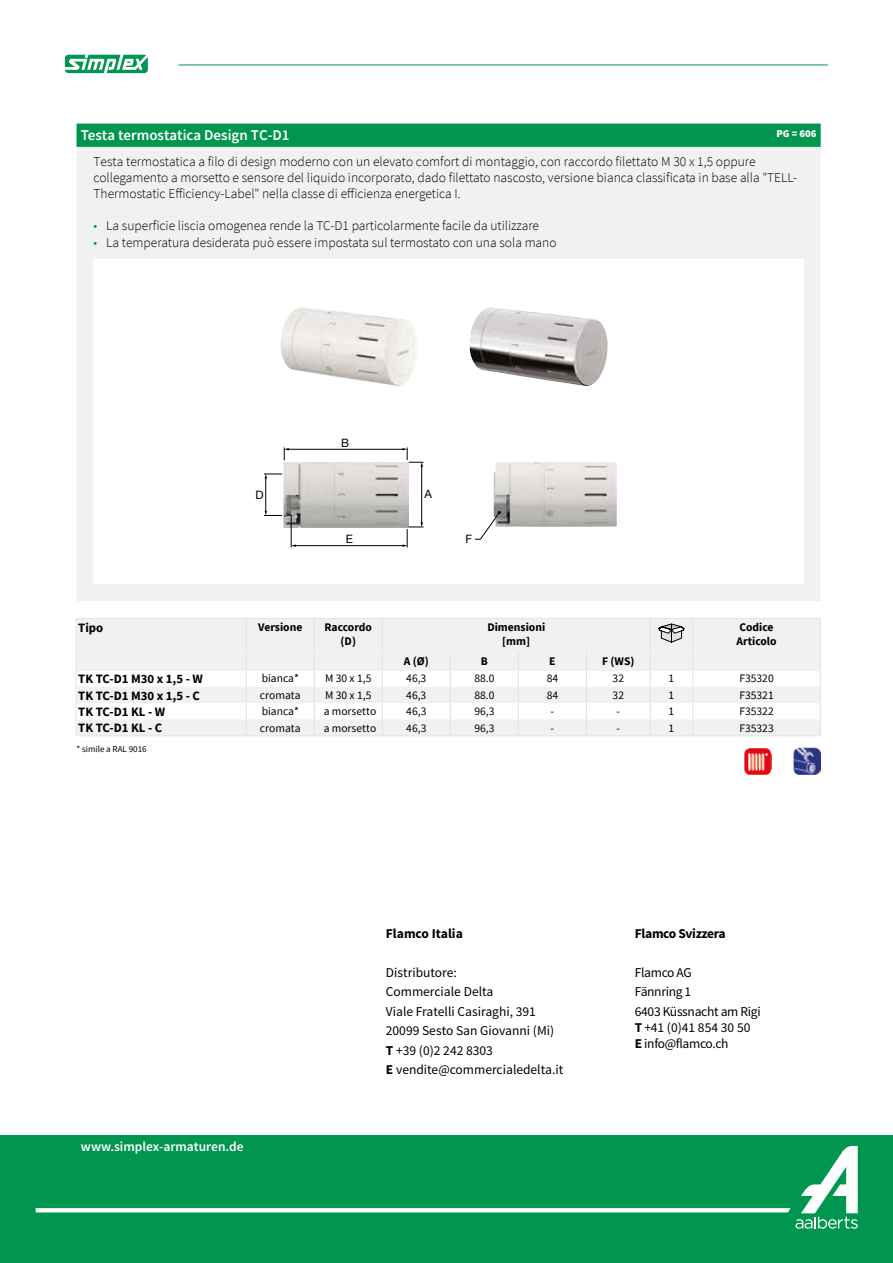
<style>
.page{position:relative;width:893px;height:1263px;background:#fff}
.page>*{position:absolute;margin:0;border:0;box-sizing:border-box;transform-origin:0 0}
.t1{font:600 15px "Source Sans Pro";color:#fff}
.t2{font:300 13.5px/16.2px "Source Sans Pro";color:#000}
.t3{font:13.5px/19.5px "Source Sans Pro";color:#000}
.t4{font:13.5px/19.5px "Source Sans Pro";letter-spacing:-.025em;color:#000}
.t5{font:600 13.5px "Source Sans Pro";color:#fff}
.t6{font:700 13.5px "Source Sans Pro";letter-spacing:-.025em;color:#000}
.t7{font:700 13.5px "Source Sans Pro";color:#000}
.t8{font:700 12.75px "Source Sans Pro";color:#000}
.t9{font:700 11.7px/14px "Source Sans Pro";color:#000;text-align:center}
.t10{font:11.7px "Helvetica Neue LT Com";color:#000}
.t11{font:11.55px "Source Sans Pro";color:#000}
.t12{font:900 10.5px "Source Sans Pro";color:#fff}
.t13{font:9px "Source Sans Pro";color:#000}
.s1{color:#00964f}
.s2{font-weight:700}
</style>
<div class="page">
<div style="left:0;top:1135px;width:893px;height:128px;background:#00964f"></div>
<hr style="left:179px;top:65px;width:649px;height:1px;background:#00964f">
<svg style="left:65px;top:55px;width:83px;height:18px"></svg>
<svg style="left:36px;top:1146px;width:822px;height:83px"></svg>
<div style="left:77px;top:124px;width:744px;height:23px;background:#00964f"></div>
<div style="left:77px;top:147px;width:743px;height:454px;background:#f1f1f1"></div>
<div style="left:94px;top:259px;width:710px;height:325px;background:#fff"></div>
<img style="left:280px;top:307px;width:135px;height:79px">
<img style="left:469px;top:307px;width:139px;height:80px">
<img style="left:284px;top:462px;width:124px;height:66px">
<hr style="left:288px;top:449px;width:115px;height:1px;background:#000">
<hr style="left:295px;top:545px;width:108px;height:1px;background:#000">
<hr style="left:421px;top:466px;width:1px;height:57px;background:#000">
<hr style="left:265px;top:478px;width:1px;height:34px;background:#000">
<svg style="left:284px;top:447px;width:5px;height:13px"></svg>
<hr style="left:291px;top:516px;width:1px;height:31px;background:#000">
<svg style="left:403px;top:447px;width:20px;height:20px"></svg>
<svg style="left:403px;top:522px;width:20px;height:25px"></svg>
<svg style="left:264px;top:474px;width:18px;height:4px"></svg>
<svg style="left:264px;top:511px;width:18px;height:5px"></svg>
<img style="left:494px;top:462px;width:123px;height:65px">
<svg style="left:475px;top:511px;width:26px;height:28px"></svg>
<svg style="left:77px;top:619px;width:743px;height:116px;fill:#f1f1f1"></svg>
<hr style="left:76px;top:618px;width:170px;height:1px;background:#e3e3e3">
<hr style="left:76px;top:619px;width:1px;height:33px;background:#e3e3e3">
<hr style="left:246px;top:618px;width:68px;height:1px;background:#e3e3e3">
<hr style="left:246px;top:619px;width:1px;height:33px;background:#e3e3e3">
<hr style="left:314px;top:618px;width:68px;height:1px;background:#e3e3e3">
<hr style="left:314px;top:619px;width:1px;height:33px;background:#e3e3e3">
<hr style="left:382px;top:618px;width:68px;height:1px;background:#e3e3e3">
<hr style="left:382px;top:619px;width:1px;height:33px;background:#e3e3e3">
<hr style="left:450px;top:618px;width:68px;height:1px;background:#e3e3e3">
<hr style="left:518px;top:618px;width:68px;height:1px;background:#e3e3e3">
<hr style="left:586px;top:618px;width:64px;height:1px;background:#e3e3e3">
<hr style="left:650px;top:618px;width:43px;height:1px;background:#e3e3e3">
<hr style="left:650px;top:619px;width:1px;height:33px;background:#e3e3e3">
<hr style="left:693px;top:618px;width:128px;height:1px;background:#e3e3e3">
<hr style="left:692px;top:619px;width:1px;height:33px;background:#e3e3e3">
<hr style="left:820px;top:619px;width:1px;height:33px;background:#e3e3e3">
<svg style="left:76px;top:652px;width:1px;height:83px"></svg>
<svg style="left:246px;top:652px;width:1px;height:83px"></svg>
<svg style="left:314px;top:652px;width:1px;height:83px"></svg>
<svg style="left:382px;top:652px;width:1px;height:83px"></svg>
<svg style="left:450px;top:652px;width:1px;height:83px"></svg>
<svg style="left:518px;top:652px;width:1px;height:83px"></svg>
<svg style="left:586px;top:652px;width:1px;height:83px"></svg>
<svg style="left:650px;top:652px;width:1px;height:83px"></svg>
<svg style="left:692px;top:652px;width:1px;height:83px"></svg>
<svg style="left:820px;top:652px;width:1px;height:83px"></svg>
<hr style="left:76px;top:735px;width:170px;height:1px;background:#e3e3e3">
<hr style="left:246px;top:735px;width:68px;height:1px;background:#e3e3e3">
<hr style="left:314px;top:735px;width:68px;height:1px;background:#e3e3e3">
<hr style="left:382px;top:735px;width:68px;height:1px;background:#e3e3e3">
<hr style="left:450px;top:735px;width:68px;height:1px;background:#e3e3e3">
<hr style="left:518px;top:735px;width:68px;height:1px;background:#e3e3e3">
<hr style="left:586px;top:735px;width:64px;height:1px;background:#e3e3e3">
<hr style="left:650px;top:735px;width:43px;height:1px;background:#e3e3e3">
<hr style="left:693px;top:735px;width:128px;height:1px;background:#e3e3e3">
<svg style="left:658px;top:623px;width:27px;height:20px"></svg>
<img style="left:745px;top:748px;width:27px;height:27px">
<img style="left:794px;top:748px;width:27px;height:26px">
<p class="t1" style="left:81px;top:125px;width:210px">Testa termostatica Design TC-D1</p>
<p class="t12" style="left:776px;top:126px;width:42px">PG = 606</p>
<p class="t2" style="left:94px;top:153px;width:705px">Testa termostatica a filo di design moderno con un elevato comfort di montaggio, con raccordo filettato M 30 x 1,5 oppure collegamento a morsetto e sensore del liquido incorporato, dado filettato nascosto, versione bianca classificata in base alla "TELL-<br>Thermostatic Efficiency-Label" nella classe di efficienza energetica I.</p>
<p class="t2" style="left:94px;top:218px;width:447px"><span class="s1">•</span> La superficie liscia omogenea rende la TC-D1 particolarmente facile da utilizzare</p>
<p class="t2" style="left:94px;top:234px;width:465px"><span class="s1">•</span> La temperatura desiderata può essere impostata sul termostato con una sola mano</p>
<p class="t10" style="left:341px;top:435px;width:9px">B</p>
<p class="t10" style="left:255px;top:487px;width:10px">D</p>
<p class="t10" style="left:425px;top:487px;width:9px">A</p>
<p class="t10" style="left:346px;top:532px;width:9px">E</p>
<p class="t10" style="left:465px;top:532px;width:8px">F</p>
<p class="t8" style="left:78px;top:619px;width:26px">Tipo</p>
<p class="t9" style="left:258px;top:620px;width:46px">Versione</p>
<p class="t9" style="left:325px;top:620px;width:49px">Raccordo (D)</p>
<p class="t9" style="left:487px;top:620px;width:59px">Dimensioni [mm]</p>
<p class="t9" style="left:736px;top:620px;width:42px;text-align:left">Codice<br>Articolo</p>
<p class="t9" style="left:404px;top:654px;width:26px">A (Ø)</p>
<p class="t9" style="left:481px;top:654px;width:9px">B</p>
<p class="t9" style="left:549px;top:654px;width:8px">E</p>
<p class="t9" style="left:602px;top:654px;width:34px">F (WS)</p>
<p class="t8" style="left:78px;top:670px;width:126px">TK TC-D1 M30 x 1,5 - W</p>
<p class="t11" style="left:262px;top:671px;width:39px">bianca*</p>
<p class="t11" style="left:325px;top:671px;width:48px">M 30 x 1,5</p>
<p class="t11" style="left:406px;top:671px;width:22px">46,3</p>
<p class="t11" style="left:474px;top:671px;width:22px">88.0</p>
<p class="t11" style="left:547px;top:671px;width:13px">84</p>
<p class="t11" style="left:613px;top:671px;width:13px">32</p>
<p class="t11" style="left:669px;top:671px;width:7px">1</p>
<p class="t11" style="left:739px;top:671px;width:36px">F35320</p>
<p class="t8" style="left:78px;top:687px;width:123px">TK TC-D1 M30 x 1,5 - C</p>
<p class="t11" style="left:260px;top:688px;width:42px">cromata</p>
<p class="t11" style="left:325px;top:688px;width:48px">M 30 x 1,5</p>
<p class="t11" style="left:406px;top:688px;width:22px">46,3</p>
<p class="t11" style="left:474px;top:688px;width:22px">88.0</p>
<p class="t11" style="left:547px;top:688px;width:13px">84</p>
<p class="t11" style="left:613px;top:688px;width:13px">32</p>
<p class="t11" style="left:669px;top:688px;width:7px">1</p>
<p class="t11" style="left:739px;top:688px;width:36px">F35321</p>
<p class="t8" style="left:78px;top:703px;width:88px">TK TC-D1 KL - W</p>
<p class="t11" style="left:262px;top:704px;width:39px">bianca*</p>
<p class="t11" style="left:324px;top:704px;width:54px">a morsetto</p>
<p class="t11" style="left:406px;top:704px;width:22px">46,3</p>
<p class="t11" style="left:474px;top:704px;width:22px">96,3</p>
<p class="t11" style="left:551px;top:704px;width:5px">-</p>
<p class="t11" style="left:616px;top:704px;width:5px">-</p>
<p class="t11" style="left:669px;top:704px;width:7px">1</p>
<p class="t11" style="left:739px;top:704px;width:36px">F35322</p>
<p class="t8" style="left:78px;top:719px;width:85px">TK TC-D1 KL - C</p>
<p class="t11" style="left:260px;top:720px;width:42px">cromata</p>
<p class="t11" style="left:324px;top:720px;width:54px">a morsetto</p>
<p class="t11" style="left:406px;top:720px;width:22px">46,3</p>
<p class="t11" style="left:474px;top:720px;width:22px">96,3</p>
<p class="t11" style="left:551px;top:720px;width:5px">-</p>
<p class="t11" style="left:616px;top:720px;width:5px">-</p>
<p class="t11" style="left:669px;top:720px;width:7px">1</p>
<p class="t11" style="left:739px;top:720px;width:36px">F35323</p>
<p class="t13" style="left:77px;top:743px;width:72px">* simile a RAL 9016</p>
<p class="t5" style="left:81px;top:1138px;width:164px">www.simplex-armaturen.de</p>
<p class="t7" style="left:386px;top:925px;width:78px">Flamco Italia</p>
<p class="t3" style="left:386px;top:963px;width:179px">Distributore:<br>Commerciale Delta<br>Viale Fratelli Casiraghi, 391<br>20099 Sesto San Giovanni (Mi)<br><span class="s2">T</span> +39 (0)2 242 8303<br><span class="s2">E</span> vendite@commercialedelta.it</p>
<p class="t6" style="left:635px;top:925px;width:92px">Flamco Svizzera</p>
<p class="t4" style="left:635px;top:963px;width:127px">Flamco AG<br>Fännring 1<br>6403 Küssnacht am Rigi</p>
<p class="t4" style="left:635px;top:1020px;width:117px;line-height:16.2px"><span class="s2">T</span> +41 (0)41 854 30 50<br><span class="s2">E</span> info@flamco.ch</p>
</div>
